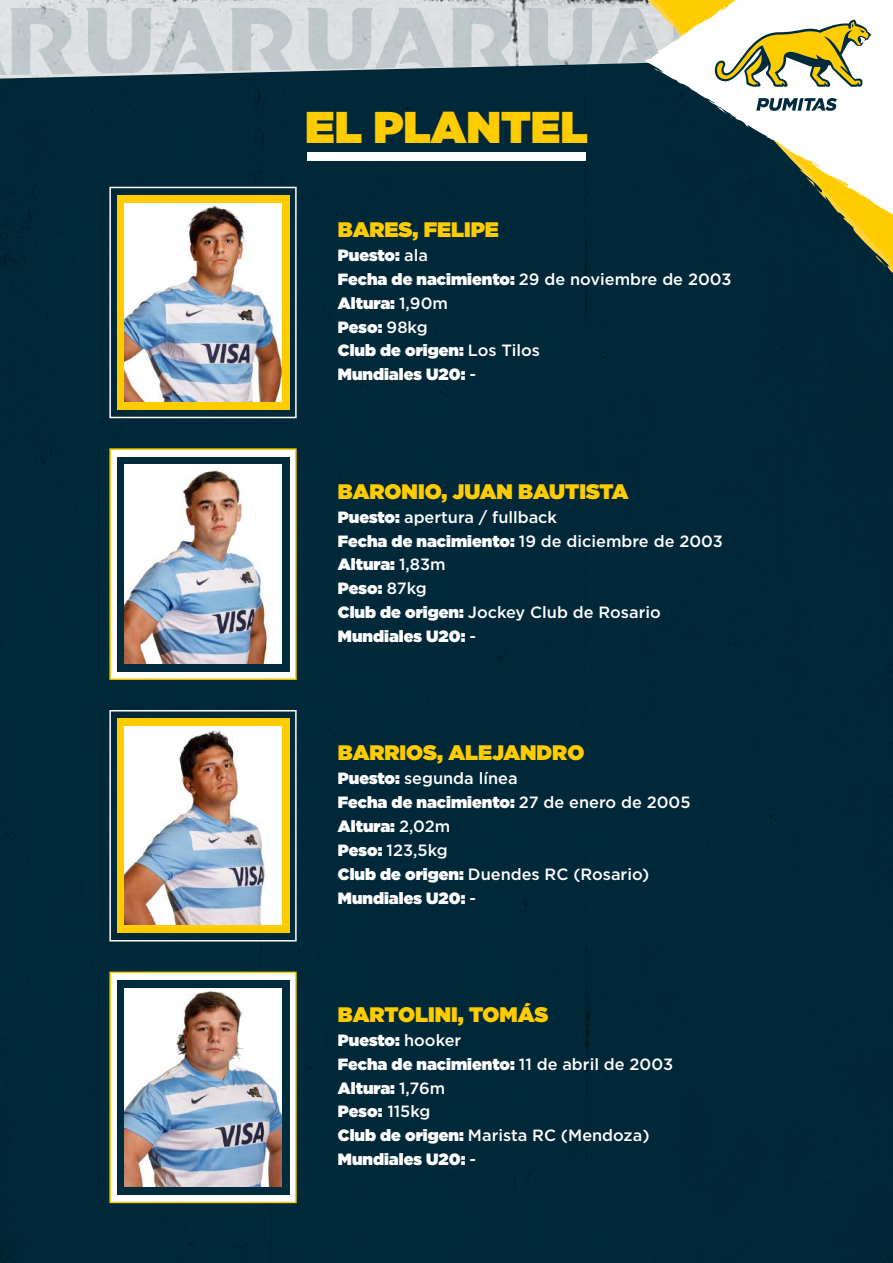
<style>
.page{position:relative;width:893px;height:1263px;background:#fff}
.page>*{position:absolute;margin:0;border:0;box-sizing:border-box;transform-origin:0 0}
.t1{font:900 44.4px "Gotham";color:#fc0}
.t2{font:900 21px "Gotham";color:#fc0}
.t3{font:900 16.35px/23.9px "Gotham";color:#fff}
.t4{font:500 16.35px/23.9px "Gotham";color:#fff}
.s1{font-weight:500}
.s2{font-weight:900}
</style>
<div class="page">
<div style="left:0;top:79px;width:893px;height:1184px;background:#002838"></div>
<img style="left:0;top:0;width:452px;height:79px">
<svg style="left:0;top:8px;width:77px;height:67px;background:#ccd2d4"></svg>
<svg style="left:86px;top:8px;width:212px;height:67px;background:#c8cfd1"></svg>
<svg style="left:306px;top:8px;width:146px;height:67px;background:#bbc4c7"></svg>
<div style="left:452px;top:0;width:441px;height:515px;background:#002838"></div>
<svg style="left:645px;top:0;width:248px;height:294px;fill:#002838"></svg>
<svg style="left:808px;top:162px;width:9px;height:2px"></svg>
<svg style="left:527px;top:8px;width:346px;height:81px"></svg>
<svg style="left:756px;top:98px;width:85px;height:13px"></svg>
<div style="left:307px;top:153px;width:279px;height:8px;background:#fff"></div>
<div style="left:117px;top:195px;width:172px;height:214px;background:#fc0"></div>
<img style="left:125px;top:203px;width:156px;height:199px">
<div style="left:109px;top:187px;width:188px;height:231px;border:2px solid #fff"></div>
<div style="left:117px;top:719px;width:172px;height:214px;background:#fc0"></div>
<img style="left:125px;top:727px;width:156px;height:198px">
<div style="left:109px;top:710px;width:188px;height:231px;border:2px solid #fff"></div>
<div style="left:109px;top:448px;width:188px;height:232px;background:#fff;border:2px solid #fc0"></div>
<div style="left:117px;top:457px;width:172px;height:214px;background:#002b3c"></div>
<img style="left:125px;top:465px;width:156px;height:198px">
<div style="left:109px;top:972px;width:188px;height:231px;background:#fff;border:2px solid #fc0"></div>
<div style="left:117px;top:980px;width:172px;height:214px;background:#002b3c"></div>
<img style="left:125px;top:988px;width:156px;height:198px">
<h1 class="t1" style="left:305px;top:96px;width:284px">EL PLANTEL</h1>
<p class="t2" style="left:338px;top:215px;width:163px">BARES, FELIPE</p>
<p class="t3" style="left:338px;top:243px;width:395px">Puesto: <span class="s1">ala<br></span>Fecha de nacimiento: <span class="s1">29 de noviembre de 2003<br></span>Altura: <span class="s1">1,90m<br></span>Peso: <span class="s1">98kg<br></span>Club de origen: <span class="s1">Los Tilos<br></span>Mundiales U20: <span class="s1">-</span></p>
<p class="t2" style="left:338px;top:476px;width:292px">BARONIO, JUAN BAUTISTA</p>
<p class="t4" style="left:338px;top:505px;width:387px"><span class="s2">Puesto:</span> apertura / fullback<br><span class="s2">Fecha de nacimiento:</span> 19 de diciembre de 2003<br><span class="s2">Altura:</span> 1,83m<br><span class="s2">Peso:</span> 87kg<br><span class="s2">Club de origen:</span> Jockey Club de Rosario<br><span class="s2">Mundiales U20:</span> -</p>
<p class="t2" style="left:338px;top:738px;width:248px">BARRIOS, ALEJANDRO</p>
<p class="t3" style="left:338px;top:766px;width:354px">Puesto: <span class="s1">segunda línea<br></span>Fecha de nacimiento: <span class="s1">27 de enero de 2005<br></span>Altura: <span class="s1">2,02m<br></span>Peso: <span class="s1">123,5kg<br></span>Club de origen: <span class="s1">Duendes RC (Rosario)<br></span>Mundiales U20: <span class="s1">-</span></p>
<p class="t2" style="left:338px;top:1000px;width:212px">BARTOLINI, TOMÁS</p>
<p class="t3" style="left:338px;top:1028px;width:337px">Puesto: <span class="s1">hooker<br></span>Fecha de nacimiento: <span class="s1">11 de abril de 2003<br></span>Altura: <span class="s1">1,76m<br></span>Peso: <span class="s1">115kg<br></span>Club de origen: <span class="s1">Marista RC (Mendoza)<br></span>Mundiales U20: <span class="s1">-</span></p>
</div>
